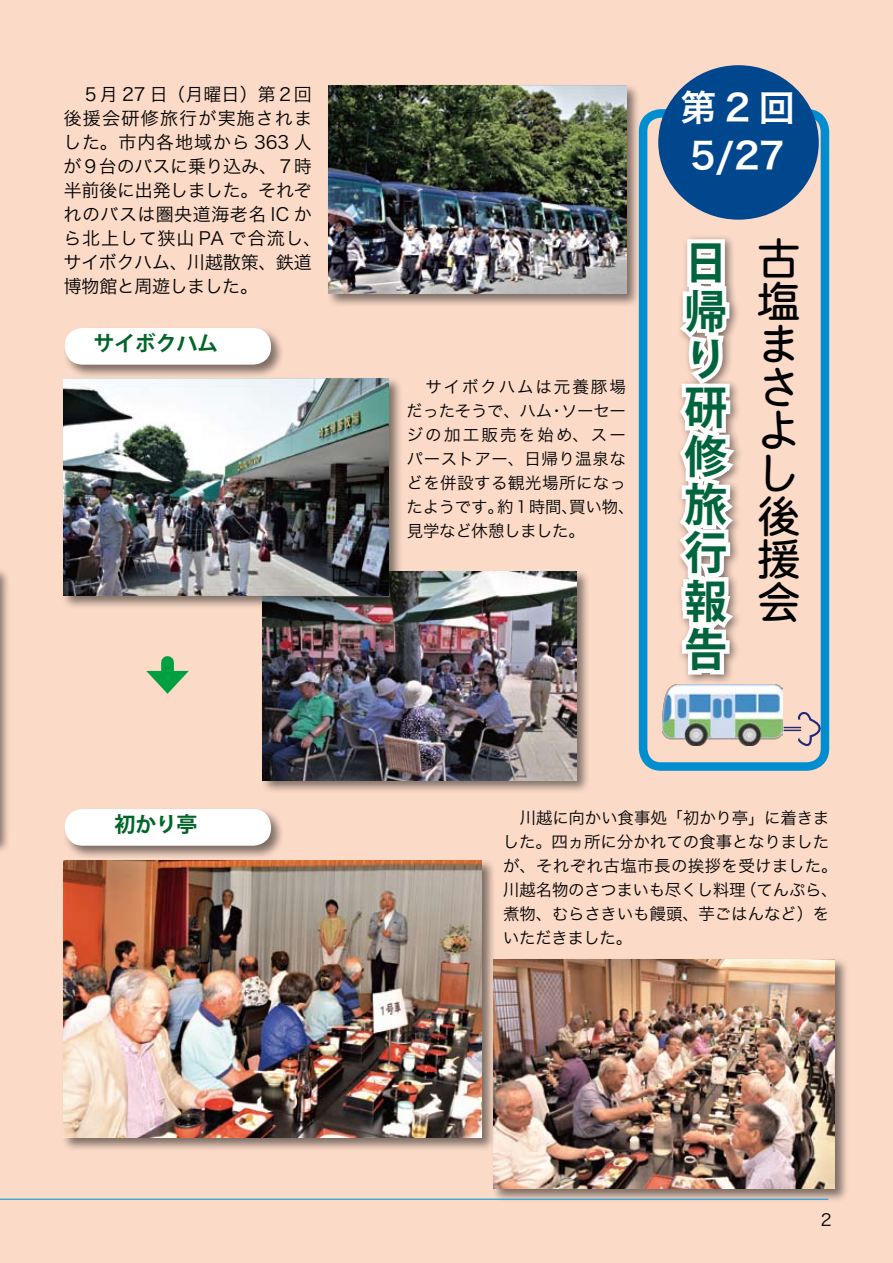
<style>
.page{position:relative;width:893px;height:1263px;background:#fbdac8}
.page>*{position:absolute;margin:0;border:0;box-sizing:border-box;transform-origin:0 0}
.t1{font:700 45px/48.3px "Koz Go Pro";color:#00643d;scale:.95 1}
.t2{font:43.5px/43px "DFHS Maru Gothic Std W4";color:#000}
.t3{font:36px/48px "Hira Kaku Pro W6";color:#fff}
.t4{font:700 21px "Koz Go Pro";letter-spacing:-.015em;color:#006527}
.t5{font:18px/24px "Hira Kaku Pro W3";letter-spacing:-.005em;color:#000}
.t6{font:16.5px/24px "Hira Kaku Pro W3";letter-spacing:-.01em;color:#000}
.t7{font:16.5px "Hira Kaku Pro W3";letter-spacing:.02em;color:#000}
.t8{font:16.5px/24px "Hira Kaku Pro W3";letter-spacing:.115em;color:#000;text-align:right}
.t9{font:16.5px "Hira Kaku Pro W3";letter-spacing:.03em;color:#000}
.t10{font:16.5px "Hira Kaku Pro W3";letter-spacing:.025em;color:#000}
.t11{font:16.5px "Hira Kaku Pro W3";letter-spacing:.135em;color:#000}
</style>
<div class="page">
<div style="left:63px;top:326px;width:222px;height:53px;background:#000;opacity:.5"></div>
<div style="left:65px;top:328px;width:206px;height:37px;background:#fff;border-radius:18px"></div>
<div style="left:63px;top:807px;width:222px;height:53px;background:#000;opacity:.5"></div>
<div style="left:65px;top:809px;width:206px;height:37px;background:#fff;border-radius:18px"></div>
<div style="left:0;top:568px;width:11px;height:286px;background:#000;opacity:.5"></div>
<div style="left:639px;top:109px;width:190px;height:662px;border:9px solid #008ed1;border-radius:18px"></div>
<div style="left:491px;top:957px;width:358px;height:245px;background:#000;opacity:.5"></div>
<img style="left:493px;top:960px;width:342px;height:228px">
<svg style="left:647px;top:65px;width:102px;height:614px"></svg>
<img style="left:663px;top:685px;width:119px;height:61px">
<hr style="left:0;top:1199px;width:828px;height:1px;background:#0097e0">
<div style="left:658px;top:65px;width:161px;height:155px;background:#00478e;border-radius:50%"></div>
<div style="left:327px;top:83px;width:314px;height:224px;background:#000;opacity:.5"></div>
<img style="left:329px;top:85px;width:297px;height:208px">
<div style="left:261px;top:569px;width:330px;height:225px;background:#000;opacity:.49"></div>
<img style="left:263px;top:571px;width:314px;height:209px">
<div style="left:62px;top:376px;width:341px;height:233px;background:#000;opacity:.49"></div>
<img style="left:64px;top:378px;width:325px;height:217px">
<div style="left:62px;top:858px;width:434px;height:294px;background:#000;opacity:.5"></div>
<img style="left:64px;top:860px;width:418px;height:278px">
<div style="left:161px;top:662px;width:13px;height:18px;background:#00a040"></div>
<svg style="left:146px;top:671px;width:43px;height:23px"></svg>
<svg style="left:784px;top:712px;width:42px;height:37px"></svg>
<p class="t5" style="left:63px;top:81px;width:259px">　５月 27 日（月曜日）第２回後援会研修旅行が実施されました。市内各地域から 363 人が９台のバスに乗り込み、７時半前後に出発しました。それぞれのバスは圏央道海老名 IC から北上して狭山 PA で合流し、サイボクハム、川越散策、鉄道博物館と周遊しました。</p>
<p class="t4" style="left:94px;top:329px;width:126px">サイボクハム</p>
<p class="t4" style="left:115px;top:810px;width:84px">初かり亭</p>
<p class="t8" style="left:407px;top:374px;width:221px">　サイボクハムは元養豚場ソーセー</p>
<p class="t6" style="left:407px;top:398px;width:147px">だったそうで、ハム</p>
<p class="t11" style="left:407px;top:420px;width:221px">ジの加工販売を始め、スー</p>
<p class="t9" style="left:407px;top:444px;width:221px">パーストアー、日帰り温泉な</p>
<p class="t10" style="left:406px;top:468px;width:221px">どを併設する観光場所になっ</p>
<p class="t6" style="left:569px;top:494px;width:67px">買い物、</p>
<p class="t6" style="left:548px;top:398px;width:18px">・</p>
<p class="t6" style="left:497px;top:494px;width:82px">約1時間、</p>
<p class="t6" style="left:407px;top:494px;width:180px">たようです。<br>見学など休憩しました。</p>
<h3 class="t3" style="left:680px;top:82px;width:116px">第2回<br>5/27</h3>
<h1 class="t1" style="left:684px;top:241px;width:46px">日帰り研修旅行報告</h1>
<h2 class="t2" style="left:757px;top:236px;width:43px">古塩まさよし後援会</h2>
<p class="t6" style="left:503px;top:805px;width:328px">　川越に向かい食事処「初かり亭」に着きま</p>
<p class="t6" style="left:503px;top:829px;width:328px">した。四ヵ所に分かれての食事となりました</p>
<p class="t7" style="left:503px;top:851px;width:336px">が、それぞれ古塩市長の挨拶を受けました。</p>
<p class="t6" style="left:740px;top:877px;width:99px">（てんぷら、</p>
<p class="t6" style="left:503px;top:877px;width:328px">川越名物のさつまいも尽くし料理<br>煮物、むらさきいも饅頭、芋ごはんなど）をいただきました。</p>
<p class="t6" style="left:821px;top:1206px;width:12px">2</p>
</div>
